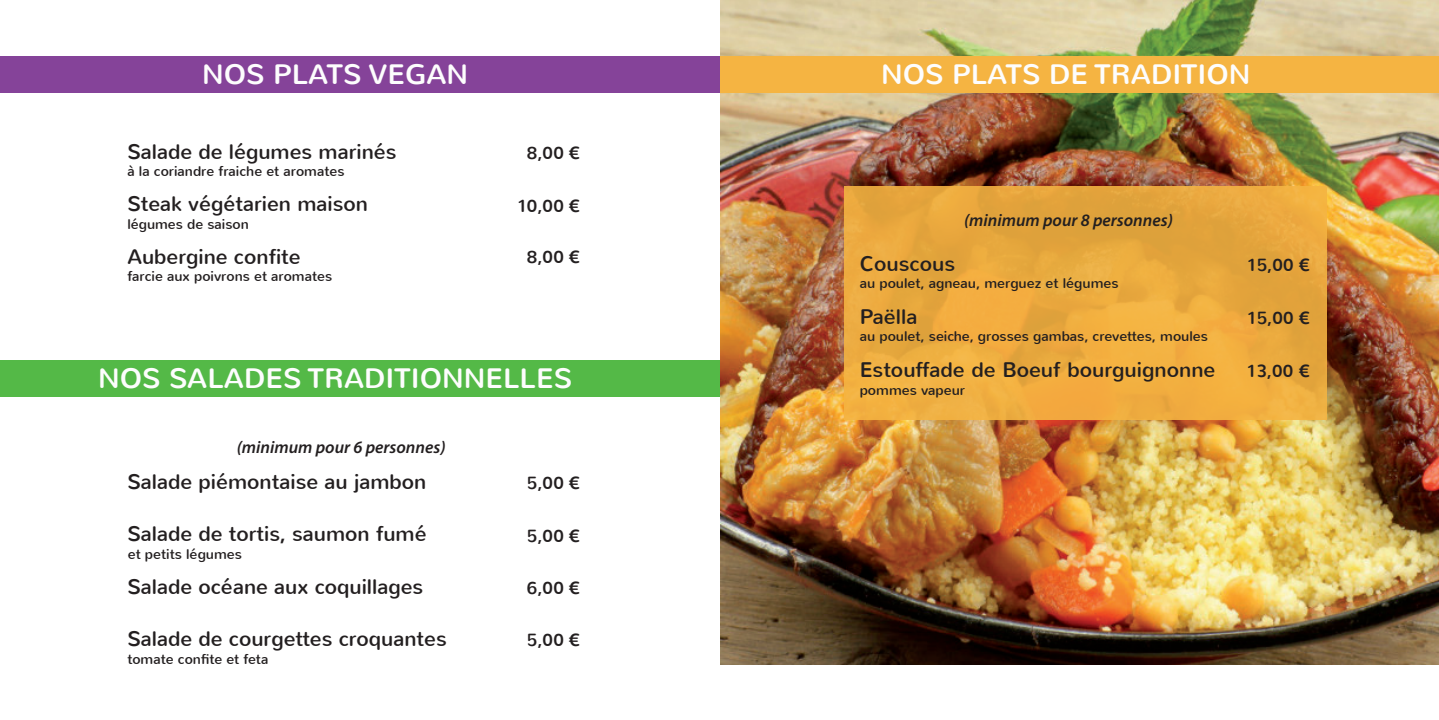
<style>
.page{position:relative;width:1439px;height:720px;background:#fff}
.page>*{position:absolute;margin:0;border:0;box-sizing:border-box;transform-origin:0 0}
.t1{font:28px "Nunito";color:#fdfdfd}
.t2{font:21px "Nunito";color:#231f20}
.t3{font:21px "Nunito";color:#231f20}
.t4{font:17.5px "Nunito";letter-spacing:.015em;color:#231f20}
.t5{font:italic 600 17.5px "Myriad Pro";color:#231f20}
.t6{font:14px "Nunito";color:#231f20}
.t7{font:14px "Nunito";color:#231f20}
</style>
<div class="page">
<img style="left:720px;top:0;width:719px;height:663px">
<div style="left:719px;top:56px;width:720px;height:36px;background:#f5b442"></div>
<div style="left:844px;top:186px;width:482px;height:233px;background:linear-gradient(to right,#ecab40,#eaa93e)"></div>
<div style="left:0;top:56px;width:719px;height:36px;background:#854399"></div>
<div style="left:0;top:360px;width:719px;height:36px;background:#54b947"></div>
<h1 class="t1" style="left:202px;top:56px;width:268px">NOS PLATS VEGAN</h1>
<h1 class="t1" style="left:881px;top:56px;width:371px">NOS PLATS DE TRADITION</h1>
<p class="t3" style="left:127px;top:138px;width:271px">Salade de légumes marinés</p>
<p class="t7" style="left:127px;top:162px;width:219px">à la coriandre fraiche et aromates</p>
<p class="t3" style="left:127px;top:190px;width:242px">Steak végétarien maison</p>
<p class="t7" style="left:127px;top:215px;width:123px">légumes de saison</p>
<p class="t3" style="left:127px;top:243px;width:175px">Aubergine confite</p>
<p class="t7" style="left:127px;top:267px;width:206px">farcie aux poivrons et aromates</p>
<p class="t4" style="left:527px;top:141px;width:56px">8,00 €</p>
<p class="t4" style="left:517px;top:194px;width:66px">10,00 €</p>
<p class="t4" style="left:527px;top:245px;width:56px">8,00 €</p>
<h1 class="t1" style="left:98px;top:360px;width:475px">NOS SALADES TRADITIONNELLES</h1>
<p class="t5" style="left:237px;top:436px;width:210px">(minimum pour 6 personnes)</p>
<p class="t2" style="left:127px;top:467px;width:300px">Salade piémontaise au jambon</p>
<p class="t2" style="left:127px;top:520px;width:301px">Salade de tortis, saumon fumé</p>
<p class="t6" style="left:144px;top:544px;width:95px">légumes d’été</p>
<p class="t2" style="left:127px;top:572px;width:297px">Salade océane aux coquillages</p>
<p class="t2" style="left:127px;top:625px;width:321px">Salade de courgettes croquantes</p>
<p class="t6" style="left:127px;top:649px;width:143px">tomate confite et feta</p>
<p class="t6" style="left:128px;top:545px;width:116px">et petits légumes</p>
<p class="t4" style="left:527px;top:471px;width:56px">5,00 €</p>
<p class="t4" style="left:527px;top:524px;width:56px">5,00 €</p>
<p class="t4" style="left:527px;top:576px;width:56px">6,00 €</p>
<p class="t4" style="left:527px;top:628px;width:56px">5,00 €</p>
<p class="t5" style="left:964px;top:209px;width:210px">(minimum pour 8 personnes)</p>
<p class="t2" style="left:859px;top:249px;width:97px">Couscous</p>
<p class="t4" style="left:1247px;top:253px;width:66px">15,00 €</p>
<p class="t6" style="left:859px;top:274px;width:260px">au poulet, agneau, merguez et légumes</p>
<p class="t2" style="left:859px;top:303px;width:59px">Paëlla</p>
<p class="t4" style="left:1247px;top:306px;width:66px">15,00 €</p>
<p class="t6" style="left:859px;top:327px;width:350px">au poulet, seiche, grosses gambas, crevettes, moules</p>
<p class="t2" style="left:859px;top:356px;width:357px">Estouffade de Boeuf bourguignonne</p>
<p class="t4" style="left:1246px;top:359px;width:66px">13,00 €</p>
<p class="t6" style="left:859px;top:380px;width:107px">pommes vapeur</p>
</div>
